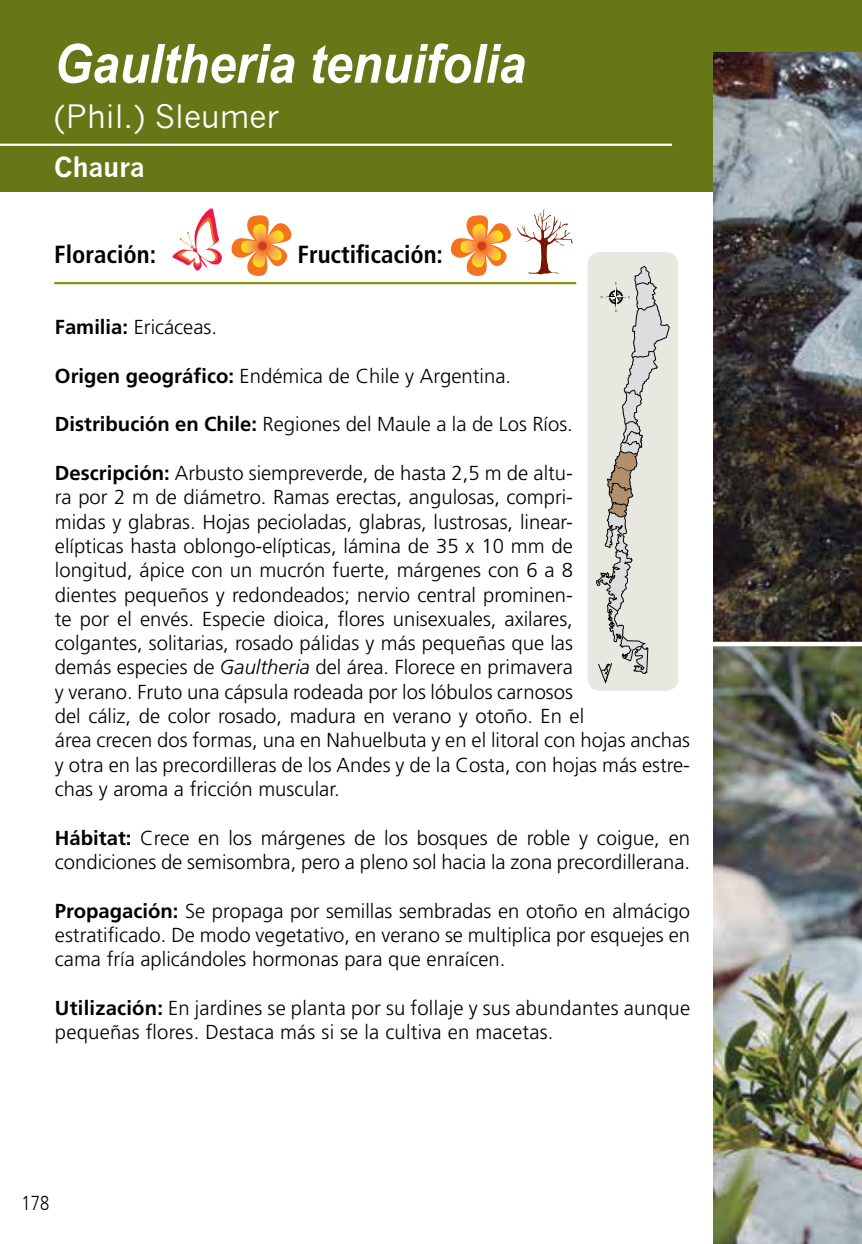
<style>
.page{position:relative;width:862px;height:1244px;background:#fff}
.page>*{position:absolute;margin:0;border:0;box-sizing:border-box;transform-origin:0 0}
.t1{font:italic 700 54px "Arial Narrow";color:#fff;scale:1.1 1}
.t2{font:31.5px "News Gothic";color:#fff}
.t3{font:700 27px "News Gothic";letter-spacing:-.01em;color:#fff}
.t4{font:700 condensed 24.75px "Frutiger LT Std";color:#000}
.t5{font:300 20.25px/24.3px "Frutiger LT Std";color:#000}
.t6{font:300 20.25px "Frutiger LT Std";color:#000;scale:.81 1}
.s1{font-weight:700}
.s2{font-style:italic}
</style>
<div class="page">
<div style="left:0;top:0;width:713px;height:192px;background:#677718"></div>
<img style="left:713px;top:51px;width:148px;height:591px">
<div style="left:705px;top:0;width:156px;height:51px;background:#677718"></div>
<img style="left:713px;top:646px;width:148px;height:598px">
<div style="left:587px;top:252px;width:91px;height:439px;background:#e8e8e1;border-radius:13px"></div>
<svg style="left:596px;top:266px;width:73px;height:418px"></svg>
<hr style="left:0;top:144px;width:671px;height:2px;background:#fff">
<svg style="left:231px;top:215px;width:61px;height:61px"></svg>
<div style="left:258px;top:242px;width:9px;height:8px;background:#cd3e22;border-radius:50%"></div>
<svg style="left:172px;top:208px;width:50px;height:63px"></svg>
<svg style="left:450px;top:208px;width:122px;height:68px"></svg>
<div style="left:477px;top:242px;width:9px;height:8px;background:#cd3e22;border-radius:50%"></div>
<hr style="left:54px;top:282px;width:522px;height:2px;background:#8b9414">
<h1 class="t1" style="left:54px;top:23px;width:430px">Gaultheria tenuifolia</h1>
<h2 class="t2" style="left:54px;top:98px;width:226px">(Phil.) Sleumer</h2>
<h3 class="t3" style="left:54px;top:151px;width:92px">Chaura</h3>
<p class="t4" style="left:54px;top:240px;width:103px">Floración:</p>
<p class="t4" style="left:297px;top:240px;width:147px">Fructificación:</p>
<p class="t5" style="left:55px;top:315px;width:164px"><span class="s1">Familia:</span> Ericáceas.</p>
<p class="t5" style="left:55px;top:364px;width:457px"><span class="s1">Origen geográfico:</span> Endémica de Chile y Argentina.</p>
<p class="t5" style="left:55px;top:412px;width:519px"><span class="s1">Distribución en Chile:</span> Regiones del Maule a la de Los Ríos.</p>
<p class="t5" style="left:55px;top:461px;width:636px"><span class="s1">Descripción:</span> Arbusto siempreverde, de hasta 2,5 m de altu-<br>ra por 2 m de diámetro. Ramas erectas, angulosas, compri-<br>midas y glabras. Hojas pecioladas, glabras, lustrosas, linear-<br>elípticas hasta oblongo-elípticas, lámina de 35 x 10 mm de<br>longitud, ápice con un mucrón fuerte, márgenes con 6 a 8<br>dientes pequeños y redondeados; nervio central prominen-<br>te por el envés. Especie dioica, flores unisexuales, axilares,<br>colgantes, solitarias, rosado pálidas y más pequeñas que las<br>demás especies de <span class="s2">Gaultheria</span> del área. Florece en primavera<br>y verano. Fruto una cápsula rodeada por los lóbulos carnosos<br>del cáliz, de color rosado, madura en verano y otoño. En el<br>área crecen dos formas, una en Nahuelbuta y en el litoral con hojas anchas y otra en las precordilleras de los Andes y de la Costa, con hojas más estre&shy;chas y aroma a fricción muscular.</p>
<p class="t5" style="left:55px;top:826px;width:636px"><span class="s1">Hábitat:</span> Crece en los márgenes de los bosques de roble y coigue, en condiciones de semisombra, pero a pleno sol hacia la zona precordillerana.</p>
<p class="t5" style="left:55px;top:898px;width:636px;text-align:justify"><span class="s1">Propagación:</span> Se propaga por semillas sembradas en otoño en almácigo estratificado. De modo vegetativo, en verano se multiplica por esquejes en cama fría aplicándoles hormonas para que enraícen.</p>
<p class="t5" style="left:55px;top:996px;width:636px"><span class="s1">Utilización:</span> En jardines se planta por su follaje y sus abundantes aunque pequeñas flores. Destaca más si se la cultiva en macetas.</p>
<p class="t6" style="left:22px;top:1191px;width:35px">178</p>
</div>
